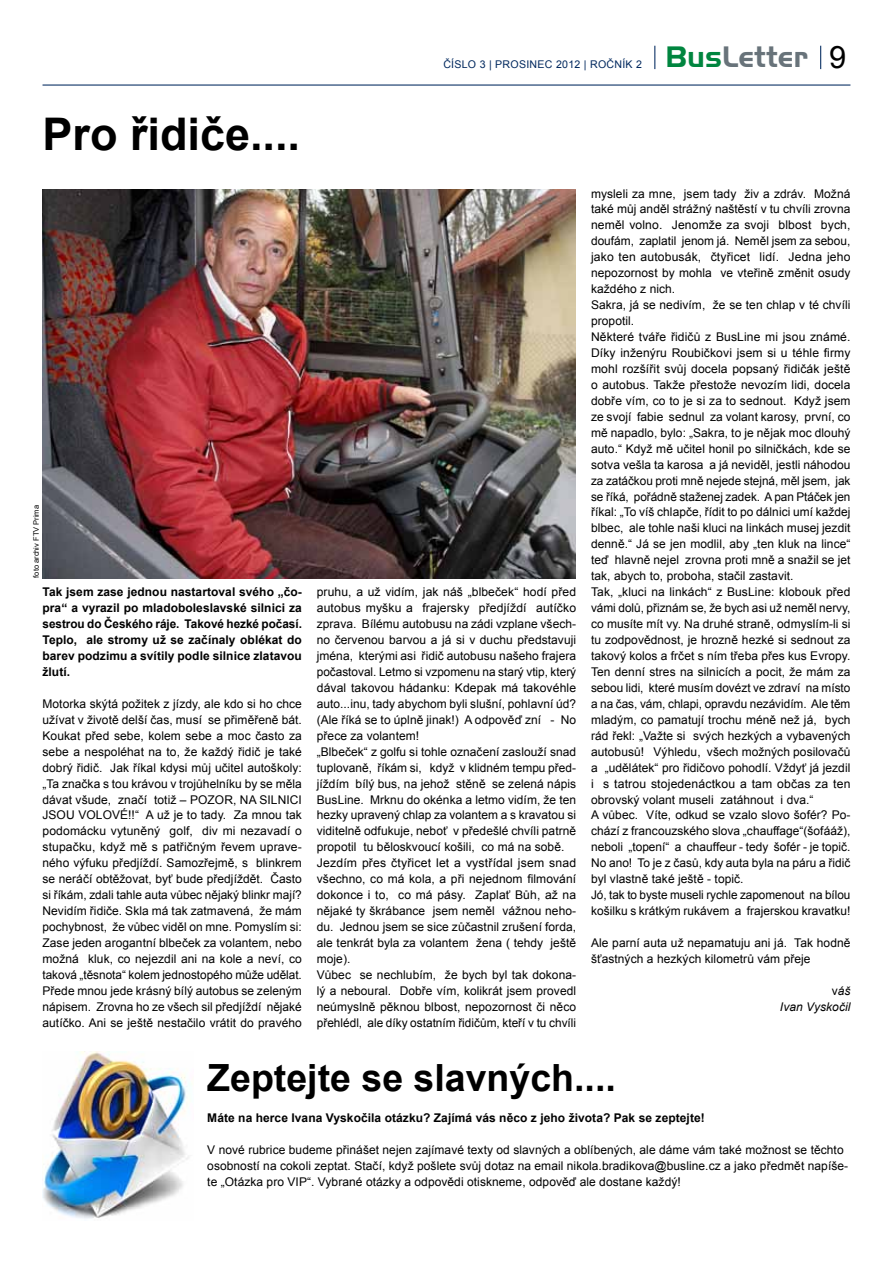
<style>
.page{position:relative;width:893px;height:1263px;background:#fff}
.page>*{position:absolute;margin:0;border:0;box-sizing:border-box;transform-origin:0 0}
.t1{font:700 45px "Arial";color:#000}
.t2{font:700 37.5px "Arial";color:#000}
.t3{font:700 30.9px "Handel Gothic DOT";color:#68737a}
.t4{font:12px/15.9px "Arial";letter-spacing:.005em;color:#000}
.t5{font:700 12px/15.9px "Arial";letter-spacing:.005em;color:#000;text-align:justify}
.t6{font:italic 12px/15.9px "Arial";letter-spacing:.005em;color:#000;text-align:right}
.t7{font:10.65px "Arial";letter-spacing:.025em;color:#00285e}
.t8{font:7.5px "Arial";color:#000}
.s1{color:#00853f}
.s2{font-family:"Arial";font-weight:400;color:#000}
.s3{font-style:normal}
</style>
<div class="page">
<svg style="left:820px;top:46px;width:1px;height:23px"></svg>
<svg style="left:654px;top:46px;width:1px;height:23px"></svg>
<hr style="left:43px;top:85px;width:807px;height:1px;background:#00285e">
<img style="left:43px;top:189px;width:532px;height:390px">
<img style="left:43px;top:1051px;width:147px;height:168px">
<p class="t7" style="left:443px;top:57px;width:200px">ČÍSLO 3 | PROSINEC 2012 | ROČNÍK 2</p>
<h3 class="t3" style="left:665px;top:40px;width:182px"><span class="s1">Bus</span>Letter <span class="s2">9</span></h3>
<h1 class="t1" style="left:43px;top:104px;width:259px">Pro řidiče....</h1>
<p class="t8" style="left:31px;top:578px;width:74px;rotate:-90deg">foto archiv FTV Prima</p>
<p class="t5" style="left:43px;top:584px;width:261px">Tak jsem zase jednou nastartoval svého „čo&shy;pra“ a vyrazil po mladoboleslavské silnici za sestrou do Českého ráje. Takové hezké počasí.<br>Teplo, ale stromy už se začínaly oblékat do barev podzimu a svítily podle silnice zlatavou žlutí.</p>
<p class="t4" style="left:43px;top:696px;width:261px;text-align:justify">Motorka skýtá požitek z jízdy, ale kdo si ho chce užívat v životě delší čas, musí se přiměřeně bát.<br>Koukat před sebe, kolem sebe a moc často za sebe a nespoléhat na to, že každý řidič je také dobrý řidič. Jak říkal kdysi můj učitel autoškoly: „Ta značka s tou krávou v trojůhelníku by se měla dávat všude, značí totiž – POZOR, NA SILNICI JSOU VOLOVÉ!!“ A už je to tady. Za mnou tak podomácku vytuněný golf, div mi nezavadí o stupačku, když mě s patřičným řevem uprave&shy;ného výfuku předjíždí. Samozřejmě, s blinkrem se neráčí obtěžovat, byť bude předjíždět. Často si říkám, zdali tahle auta vůbec nějaký blinkr mají?<br>Nevidím řidiče. Skla má tak zatmavená, že mám pochybnost, že vůbec viděl on mne. Pomyslím si:<br>Zase jeden arogantní blbeček za volantem, nebo možná kluk, co nejezdil ani na kole a neví, co taková „těsnota“ kolem jednostopého může udělat.<br>Přede mnou jede krásný bílý autobus se zeleným nápisem. Zrovna ho ze všech sil předjíždí nějaké autíčko. Ani se ještě nestačilo vrátit do pravého</p>
<p class="t4" style="left:317px;top:584px;width:261px">pruhu, a už vidím, jak náš „blbeček“ hodí před autobus myšku a frajersky předjíždí autíčko zprava. Bílému autobusu na zádi vzplane všech&shy;no červenou barvou a já si v duchu představuji jména, kterými asi řidič autobusu našeho frajera počastoval. Letmo si vzpomenu na starý vtip, který dával takovou hádanku: Kdepak má takovéhle auto...inu, tady abychom byli slušní, pohlavní úd? (Ale říká se to úplně jinak!) A odpověď zní - No přece za volantem!<br>„Blbeček“ z golfu si tohle označení zaslouží snad tuplovaně, říkám si, když v klidném tempu před&shy;jíždím bílý bus, na jehož stěně se zelená nápis BusLine. Mrknu do okénka a letmo vidím, že ten hezky upravený chlap za volantem a s kravatou si viditelně odfukuje, neboť v předešlé chvíli patrně propotil tu běloskvoucí košili, co má na sobě.<br>Jezdím přes čtyřicet let a vystřídal jsem snad všechno, co má kola, a při nejednom filmování dokonce i to, co má pásy. Zaplať Bůh, až na nějaké ty škrábance jsem neměl vážnou neho&shy;du. Jednou jsem se sice zůčastnil zrušení forda, ale tenkrát byla za volantem žena ( tehdy ještě moje).<br>Vůbec se nechlubím, že bych byl tak dokona&shy;lý a neboural. Dobře vím, kolikrát jsem provedl neúmyslně pěknou blbost, nepozornost či něco přehlédl, ale díky ostatním řidičům, kteří v tu chvíli</p>
<p class="t4" style="left:591px;top:185px;width:261px">mysleli za mne, jsem tady živ a zdráv. Možná také můj anděl strážný naštěstí v tu chvíli zrovna neměl volno. Jenomže za svoji blbost bych, doufám, zaplatil jenom já. Neměl jsem za sebou, jako ten autobusák, čtyřicet lidí. Jedna jeho nepozornost by mohla ve vteřině změnit osudy každého z nich.<br>Sakra, já se nedivím, že se ten chlap v té chvíli propotil.<br>Některé tváře řidičů z BusLine mi jsou známé.<br>Díky inženýru Roubičkovi jsem si u téhle firmy mohl rozšířit svůj docela popsaný řidičák ještě o autobus. Takže přestože nevozím lidi, docela dobře vím, co to je si za to sednout. Když jsem ze svojí fabie sednul za volant karosy, první, co mě napadlo, bylo: „Sakra, to je nějak moc dlouhý auto.“ Když mě učitel honil po silničkách, kde se sotva vešla ta karosa a já neviděl, jestli náhodou za zatáčkou proti mně nejede stejná, měl jsem, jak se říká, pořádně staženej zadek. A pan Ptáček jen říkal: „To víš chlapče, řídit to po dálnici umí každej blbec, ale tohle naši kluci na linkách musej jezdit denně.“ Já se jen modlil, aby „ten kluk na lince“ teď hlavně nejel zrovna proti mně a snažil se jet tak, abych to, proboha, stačil zastavit.<br>Tak, „kluci na linkách“ z BusLine: klobouk před vámi dolů, přiznám se, že bych asi už neměl nervy, co musíte mít vy. Na druhé straně, odmyslím-li si tu zodpovědnost, je hrozně hezké si sednout za takový kolos a frčet s ním třeba přes kus Evropy.<br>Ten denní stres na silnicích a pocit, že mám za sebou lidi, které musím dovézt ve zdraví na místo a na čas, vám, chlapi, opravdu nezávidím. Ale těm mladým, co pamatují trochu méně než já, bych rád řekl: „Važte si svých hezkých a vybavených autobusů! Výhledu, všech možných posilovačů a „udělátek“ pro řidičovo pohodlí. Vždyť já jezdil i s tatrou stojedenáctkou a tam občas za ten obrovský volant museli zatáhnout i dva.“<br>A vůbec. Víte, odkud se vzalo slovo šofér? Po&shy;chází z francouzského slova „chauffage“(šofááž), neboli „topení“ a chauffeur - tedy šofér - je topič.<br>No ano! To je z časů, kdy auta byla na páru a řidič byl vlastně také ještě - topič.<br>Jó, tak to byste museli rychle zapomenout na bílou košilku s krátkým rukávem a frajerskou kravatku!</p>
<p class="t4" style="left:591px;top:935px;width:261px">Ale parní auta už nepamatuju ani já. Tak hodně šťastných a hezkých kilometrů vám přeje</p>
<p class="t6" style="left:780px;top:983px;width:72px"><span class="s3">v</span>áš<br>Ivan Vyskočil</p>
<h2 class="t2" style="left:207px;top:1052px;width:410px">Zeptejte se slavných....</h2>
<p class="t5" style="left:207px;top:1111px;width:499px">Máte na herce Ivana Vyskočila otázku? Zajímá vás něco z jeho života? Pak se zeptejte!</p>
<p class="t4" style="left:207px;top:1142px;width:642px">V nové rubrice budeme přinášet nejen zajímavé texty od slavných a oblíbených, ale dáme vám také možnost se těchto osobností na cokoli zeptat. Stačí, když pošlete svůj dotaz na email nikola.bradikova@busline.cz a jako předmět napíše&shy;te „Otázka pro VIP“. Vybrané otázky a odpovědi otiskneme, odpověď ale dostane každý!</p>
</div>
